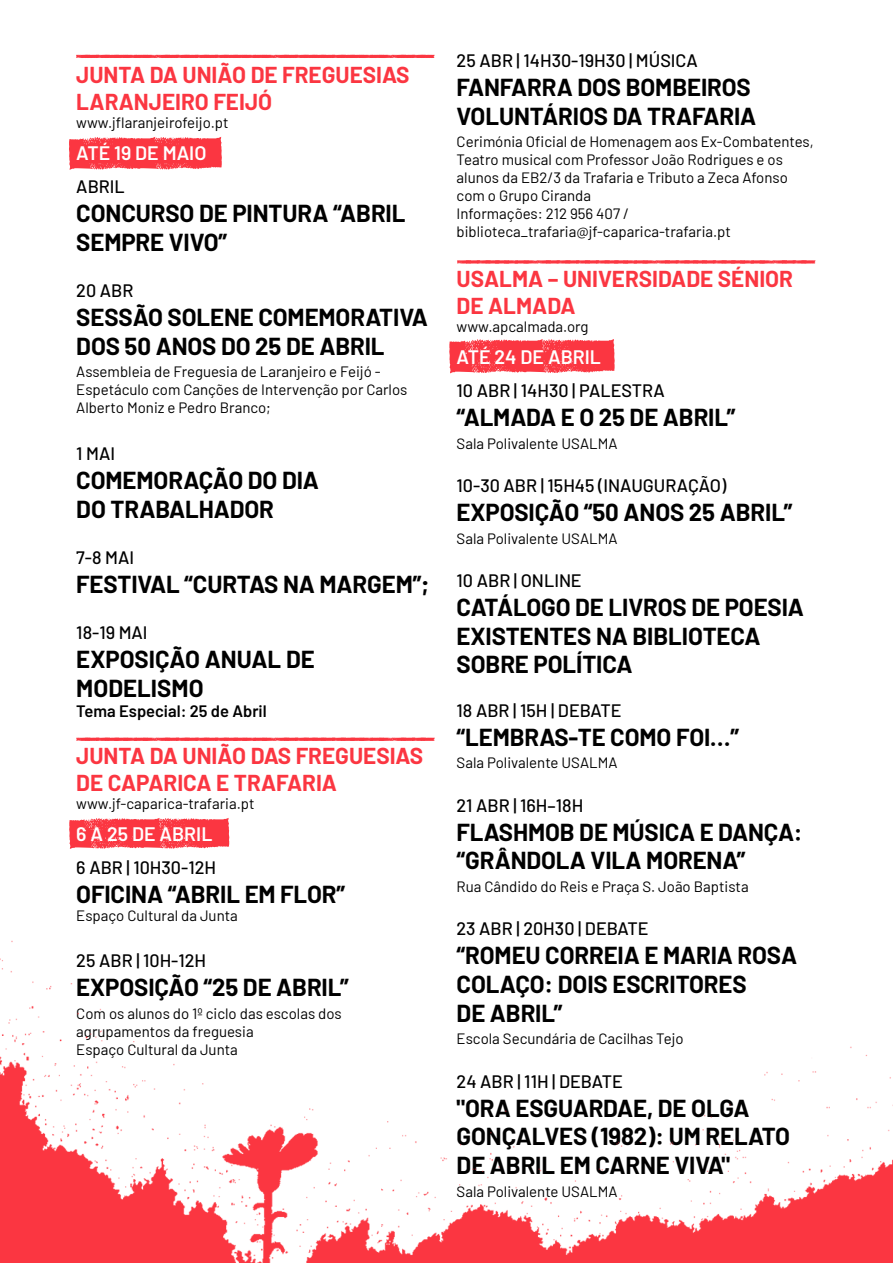
<style>
.page{position:relative;width:893px;height:1263px;background:#fff}
.page>*{position:absolute;margin:0;border:0;box-sizing:border-box;transform-origin:0 0}
.t1{font:700 24px/28.8px "Barlow";letter-spacing:-.005em;color:#000}
.t2{font:700 22.5px/27px "Barlow";color:#fb3641}
.t3{font:600 19.5px "Barlow";color:#fff}
.t4{font:500 18px "Barlow";color:#000}
.t5{font:600 16.5px "Barlow";color:#000}
.t6{font:15px/18px "Barlow";color:#000}
</style>
<div class="page">
<img style="left:0;top:137px;width:893px;height:1126px">
<svg style="left:76px;top:55px;width:359px;height:3px"></svg>
<svg style="left:457px;top:260px;width:358px;height:4px"></svg>
<svg style="left:76px;top:738px;width:359px;height:3px"></svg>
<h2 class="t2" style="left:76px;top:59px;width:335px">JUNTA DA UNIÃO DE FREGUESIAS<br>LARANJEIRO FEIJÓ</h2>
<p class="t6" style="left:76px;top:112px;width:154px">www.jflaranjeirofeijo.pt</p>
<h3 class="t3" style="left:76px;top:139px;width:132px">ATÉ 19 DE MAIO</h3>
<p class="t4" style="left:76px;top:174px;width:50px">ABRIL</p>
<h1 class="t1" style="left:76px;top:197px;width:331px">CONCURSO DE PINTURA “ABRIL<br>SEMPRE VIVO”</h1>
<p class="t4" style="left:76px;top:278px;width:59px">20 ABR</p>
<h1 class="t1" style="left:76px;top:301px;width:353px">SESSÃO SOLENE COMEMORATIVA<br>DOS 50 ANOS DO 25 DE ABRIL</h1>
<p class="t6" style="left:76px;top:362px;width:333px">Assembleia de Freguesia de Laranjeiro e Feijó -<br>Espetáculo com Canções de Intervenção por Carlos<br>Alberto Moniz e Pedro Branco;</p>
<p class="t4" style="left:76px;top:440px;width:40px">1 MAI</p>
<h1 class="t1" style="left:76px;top:464px;width:244px">COMEMORAÇÃO DO DIA<br>DO TRABALHADOR</h1>
<p class="t4" style="left:76px;top:544px;width:59px">7-8 MAI</p>
<h1 class="t1" style="left:76px;top:568px;width:354px">FESTIVAL “CURTAS NA MARGEM”;</h1>
<p class="t4" style="left:76px;top:620px;width:73px">18-19 MAI</p>
<h1 class="t1" style="left:76px;top:643px;width:240px">EXPOSIÇÃO ANUAL DE<br>MODELISMO</h1>
<p class="t5" style="left:76px;top:699px;width:192px">Tema Especial: 25 de Abril</p>
<h2 class="t2" style="left:76px;top:740px;width:348px">JUNTA DA UNIÃO DAS FREGUESIAS<br>DE CAPARICA E TRAFARIA</h2>
<p class="t6" style="left:76px;top:793px;width:180px">www.jf-caparica-trafaria.pt</p>
<h3 class="t3" style="left:76px;top:820px;width:138px">6 A 25 DE ABRIL</h3>
<p class="t4" style="left:76px;top:854px;width:141px">6 ABR | 10H30-12H</p>
<h1 class="t1" style="left:76px;top:878px;width:270px">OFICINA “ABRIL EM FLOR”</h1>
<p class="t6" style="left:76px;top:905px;width:163px">Espaço Cultural da Junta</p>
<p class="t4" style="left:76px;top:948px;width:131px">25 ABR | 10H-12H</p>
<h1 class="t1" style="left:76px;top:971px;width:274px">EXPOSIÇÃO “25 DE ABRIL”</h1>
<p class="t6" style="left:76px;top:1003px;width:267px">Com os alunos do 1º ciclo das escolas dos agrupamentos da freguesia<br>Espaço Cultural da Junta</p>
<p class="t4" style="left:457px;top:48px;width:243px">25 ABR | 14H30-19H30 | MÚSICA</p>
<h1 class="t1" style="left:457px;top:71px;width:301px">FANFARRA DOS BOMBEIROS<br>VOLUNTÁRIOS DA TRAFARIA</h1>
<p class="t6" style="left:457px;top:132px;width:359px">Cerimónia Oficial de Homenagem aos Ex-Combatentes, Teatro musical com Professor João Rodrigues e os alunos da EB2/3 da Trafaria e Tributo a Zeca Afonso com o Grupo Ciranda<br>Informações: 212 956 407 / biblioteca_trafaria@jf-caparica-trafaria.pt</p>
<h2 class="t2" style="left:457px;top:264px;width:338px">USALMA – UNIVERSIDADE SÉNIOR<br>DE ALMADA</h2>
<p class="t6" style="left:457px;top:316px;width:133px">www.apcalmada.org</p>
<h3 class="t3" style="left:457px;top:343px;width:146px">ATÉ 24 DE ABRIL</h3>
<p class="t4" style="left:457px;top:378px;width:210px">10 ABR | 14H30 | PALESTRA</p>
<h1 class="t1" style="left:457px;top:401px;width:280px">“ALMADA E O 25 DE ABRIL”</h1>
<p class="t6" style="left:457px;top:433px;width:162px">Sala Polivalente USALMA</p>
<p class="t4" style="left:457px;top:473px;width:271px">10-30 ABR | 15H45 (INAUGURAÇÃO)</p>
<h1 class="t1" style="left:457px;top:496px;width:337px">EXPOSIÇÃO “50 ANOS 25 ABRIL”</h1>
<p class="t6" style="left:457px;top:528px;width:162px">Sala Polivalente USALMA</p>
<p class="t4" style="left:457px;top:567px;width:127px">10 ABR | ONLINE</p>
<h1 class="t1" style="left:457px;top:591px;width:349px">CATÁLOGO DE LIVROS DE POESIA<br>EXISTENTES NA BIBLIOTECA<br>SOBRE POLÍTICA</h1>
<p class="t4" style="left:457px;top:697px;width:166px">18 ABR | 15H | DEBATE</p>
<h1 class="t1" style="left:457px;top:721px;width:284px">“LEMBRAS-TE COMO FOI…”</h1>
<p class="t6" style="left:457px;top:753px;width:162px">Sala Polivalente USALMA</p>
<p class="t4" style="left:457px;top:792px;width:128px">21 ABR | 16H–18H</p>
<h1 class="t1" style="left:457px;top:816px;width:348px">FLASHMOB DE MÚSICA E DANÇA: “GRÂNDOLA VILA MORENA”</h1>
<p class="t6" style="left:457px;top:876px;width:294px">Rua Cândido do Reis e Praça S. João Baptista</p>
<p class="t4" style="left:457px;top:916px;width:194px">23 ABR | 20H30 | DEBATE</p>
<h1 class="t1" style="left:457px;top:939px;width:342px">“ROMEU CORREIA E MARIA ROSA<br>COLAÇO: DOIS ESCRITORES<br>DE ABRIL”</h1>
<p class="t6" style="left:457px;top:1029px;width:228px">Escola Secundária de Cacilhas Tejo</p>
<p class="t4" style="left:457px;top:1068px;width:168px">24 ABR | 11H | DEBATE</p>
<h1 class="t1" style="left:457px;top:1092px;width:335px">"ORA ESGUARDAE, DE OLGA<br>GONÇALVES (1982): UM RELATO<br>DE ABRIL EM CARNE VIVA"</h1>
<p class="t6" style="left:457px;top:1181px;width:162px">Sala Polivalente USALMA</p>
</div>
